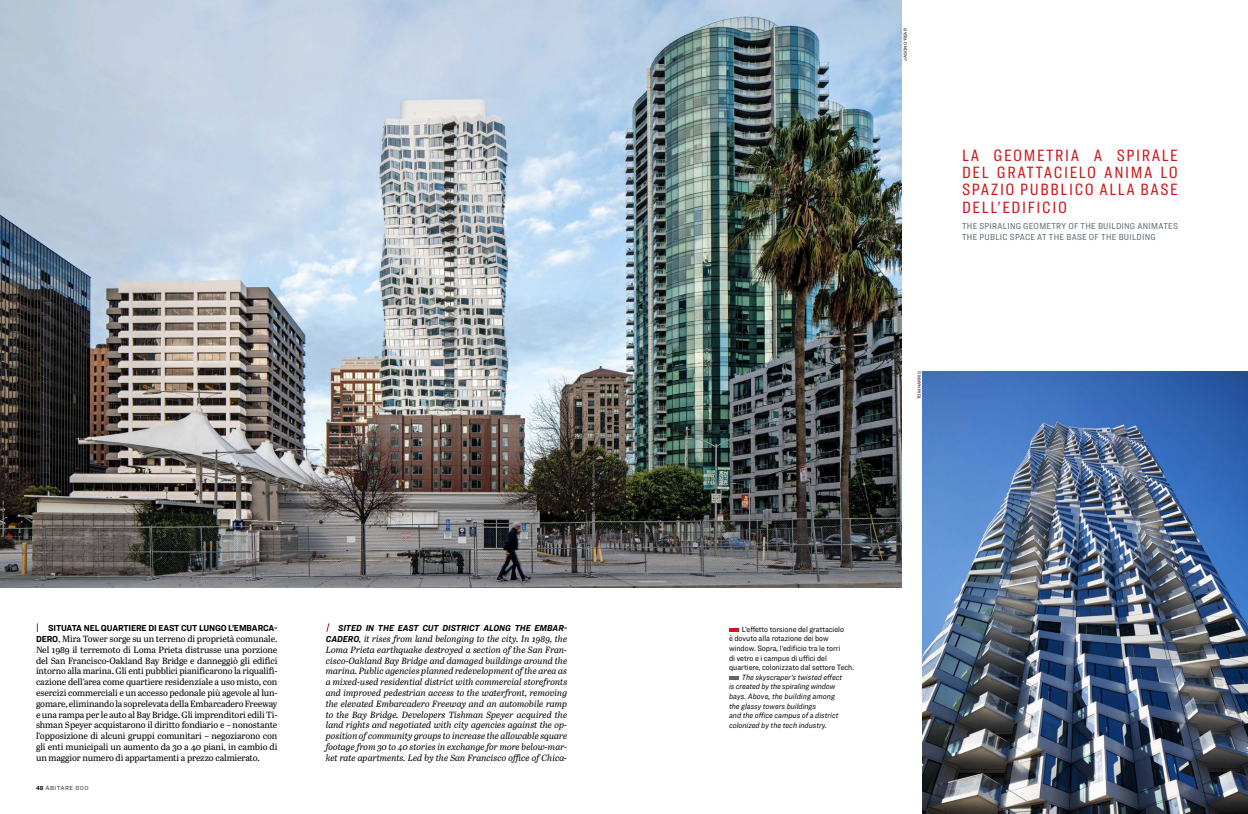
<style>
.page{position:relative;width:1248px;height:814px;background:#fff}
.page>*{position:absolute;margin:0;border:0;box-sizing:border-box;transform-origin:0 0}
.t1{font:17px/17.3px "Ringside Compressed";letter-spacing:.09em;color:#cd171a;text-align:justify;scale:1.05 1}
.t2{font:9px/10.8px "Abril Text";letter-spacing:-.015em;color:#000;text-align:justify}
.t3{font:italic 9px/10.8px "Abril Text";color:#000;text-align:justify}
.t4{font:9px/10.8px "Ringside Condensed";letter-spacing:.03em;color:#5d686e;scale:1.05 1}
.t5{font:700 9px "Ringside Narrow";letter-spacing:-.015em;color:#000}
.t6{font:italic 700 9px "Ringside Narrow";color:#000}
.t7{font:italic 8px/9.6px "Ringside Narrow";color:#000}
.t8{font:8px/9.6px "Ringside Narrow";color:#000}
.t9{font:300 6px "Ringside";letter-spacing:.075em;color:#000}
.t10{font:4.5px "Ringside";color:#000}
.s1{font-family:"Ringside Narrow";font-weight:700}
</style>
<div class="page">
<svg style="left:326px;top:623px;width:4px;height:9px"></svg>
<img style="left:0;top:0;width:901px;height:588px">
<svg style="left:729px;top:628px;width:9px;height:3px"></svg>
<svg style="left:729px;top:676px;width:9px;height:3px"></svg>
<img style="left:922px;top:371px;width:325px;height:443px">
<p class="t5" style="left:48px;top:621px;width:231px">SITUATA NEL QUARTIERE DI EAST CUT LUNGO L’EMBARCA-</p>
<p class="t2" style="left:36px;top:633px;width:243px"><span class="s1">DERO</span>, Mira Tower sorge su un terreno di proprietà comunale.<br>Nel 1989 il terremoto di Loma Prieta distrusse una porzione del San Francisco-Oakland Bay Bridge e danneggiò gli edifici intorno alla marina. Gli enti pubblici pianificarono la riqualifi&shy;cazione dell’area come quartiere residenziale a uso misto, con esercizi commerciali e un accesso pedonale più agevole al lun&shy;gomare, eliminando la soprelevata della Embarcadero Freeway e una rampa per le auto al Bay Bridge. Gli imprenditori edili Ti&shy;shman Speyer acquistarono il diritto fondiario e – nonostante l’opposizione di alcuni gruppi comunitari – negoziarono con gli enti municipali un aumento da 30 a 40 piani, in cambio di un maggior numero di appartamenti a prezzo calmierato.</p>
<p class="t9" style="left:36px;top:784px;width:54px"><span class="s1">48</span> ABITARE 600</p>
<p class="t6" style="left:338px;top:621px;width:231px">SITED IN THE EAST CUT DISTRICT ALONG THE EMBAR-</p>
<p class="t3" style="left:326px;top:633px;width:243px"><span class="s1">CADERO</span>, it rises from land belonging to the city. In 1989, the Loma Prieta earthquake destroyed a section of the San Fran&shy;cisco-Oakland Bay Bridge and damaged buildings around the marina. Public agencies planned redevelopment of the area as a mixed-used residential district with commercial storefronts and improved pedestrian access to the waterfront, removing the elevated Embarcadero Freeway and an automobile ramp to the Bay Bridge. Developers Tishman Speyer acquired the land rights and negotiated with city agencies against the op&shy;position of community groups to increase the allowable square footage from 30 to 40 stories in exchange for more below-mar&shy;ket rate apartments. Led by the San Francisco office of Chica-</p>
<p class="t10" style="left:901px;top:61px;width:34px;rotate:-90deg">JASON O’REAR</p>
<h1 class="t1" style="left:962px;top:147px;width:207px">LA GEOMETRIA A SPIRALE DEL GRATTACIELO ANIMA LO SPAZIO PUBBLICO ALLA BASE DELL’EDIFICIO</h1>
<p class="t4" style="left:962px;top:221px;width:207px">THE SPIRALING GEOMETRY OF THE BUILDING ANIMATES<br>THE PUBLIC SPACE AT THE BASE OF THE BUILDING</p>
<p class="t10" style="left:915px;top:399px;width:29px;rotate:-90deg">TOM HARRIS</p>
<p class="t8" style="left:729px;top:624px;width:126px;text-indent:13px">L’effetto torsione del grattacielo<br>è dovuto alla rotazione dei bow window. Sopra, l’edificio tra le torri<br>di vetro e i campus di uffici del quartiere, colonizzato dal settore Tech.</p>
<p class="t7" style="left:729px;top:672px;width:115px;text-indent:13px">The skyscraper’s twisted effect is created by the spiraling window bays. Above, the building among the glassy towers buildings<br>and the office campus of a district colonized by the tech industry.</p>
</div>
